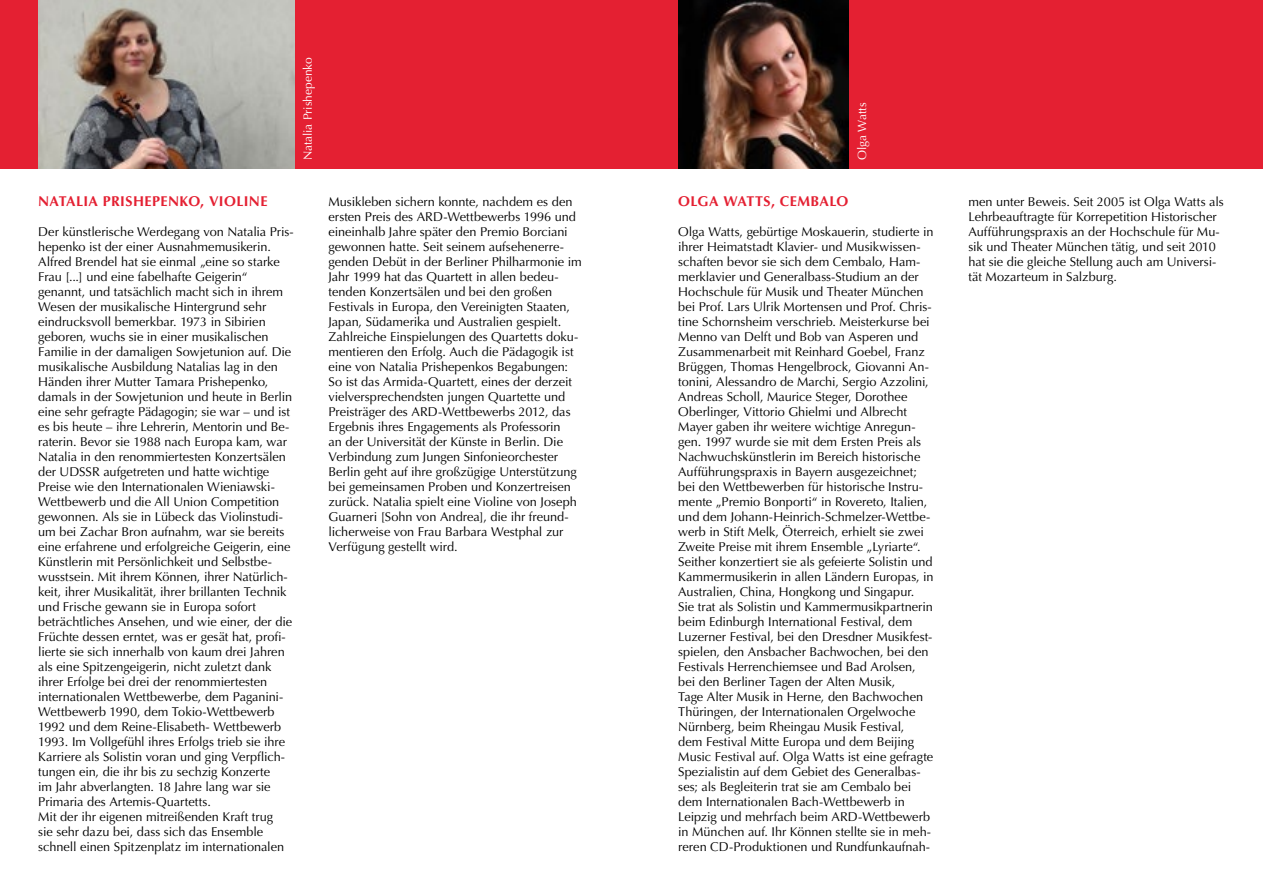
<style>
.page{position:relative;width:1263px;height:893px;background:#fff}
.page>*{position:absolute;margin:0;border:0;box-sizing:border-box;transform-origin:0 0}
.t1{font:700 14.25px "Optima LT Std";letter-spacing:.03em;color:#e42032}
.t2{font:12.75px/15px "Optima LT Std";letter-spacing:-.005em;color:#000}
.t3{font:12px "Optima LT Std";letter-spacing:-.005em;color:#fff}
</style>
<div class="page">
<div style="left:0;top:0;width:1263px;height:169px;background:#e42032"></div>
<img style="left:38px;top:0;width:256px;height:169px">
<img style="left:678px;top:0;width:171px;height:169px">
<p class="t3" style="left:301px;top:160px;width:105px;rotate:-90deg">Natalia Prishepenko</p>
<p class="t1" style="left:38px;top:193px;width:231px">NATALIA PRISHEPENKO, VIOLINE</p>
<p class="t2" style="left:38px;top:225px;width:257px">Der künstlerische Werdegang von Natalia Pris&shy;hepenko ist der einer Ausnahmemusikerin.<br>Alfred Brendel hat sie einmal „eine so starke Frau [...] und eine fabelhafte Geigerin“ genannt, und tatsächlich macht sich in ihrem Wesen der musikalische Hintergrund sehr eindrucksvoll bemerkbar. 1973 in Sibirien geboren, wuchs sie in einer musikalischen Familie in der damaligen Sowjetunion auf. Die musikalische Ausbildung Natalias lag in den Händen ihrer Mutter Tamara Prishepenko, damals in der Sowjetunion und heute in Berlin eine sehr gefragte Pädagogin; sie war – und ist es bis heute – ihre Lehrerin, Mentorin und Be&shy;raterin. Bevor sie 1988 nach Europa kam, war Natalia in den renommiertesten Konzertsälen der UDSSR aufgetreten und hatte wichtige Preise wie den Internationalen Wieniawski-Wettbewerb und die All Union Competition gewonnen. Als sie in Lübeck das Violinstudi&shy;um bei Zachar Bron aufnahm, war sie bereits eine erfahrene und erfolgreiche Geigerin, eine Künstlerin mit Persönlichkeit und Selbstbe&shy;wusstsein. Mit ihrem Können, ihrer Natürlich&shy;keit, ihrer Musikalität, ihrer brillanten Technik und Frische gewann sie in Europa sofort beträchtliches Ansehen, und wie einer, der die Früchte dessen erntet, was er gesät hat, profi&shy;lierte sie sich innerhalb von kaum drei Jahren als eine Spitzengeigerin, nicht zuletzt dank ihrer Erfolge bei drei der renommiertesten internationalen Wettbewerbe, dem Paganini-Wettbewerb 1990, dem Tokio-Wettbewerb 1992 und dem Reine-Elisabeth- Wettbewerb 1993. Im Vollgefühl ihres Erfolgs trieb sie ihre Karriere als Solistin voran und ging Verpflich&shy;tungen ein, die ihr bis zu sechzig Konzerte<br>im Jahr abverlangten. 18 Jahre lang war sie Primaria des Artemis-Quartetts.<br>Mit der ihr eigenen mitreißenden Kraft trug<br>sie sehr dazu bei, dass sich das Ensemble schnell einen Spitzenplatz im internationalen</p>
<p class="t2" style="left:328px;top:195px;width:255px">Musikleben sichern konnte, nachdem es den ersten Preis des ARD-Wettbewerbs 1996 und eineinhalb Jahre später den Premio Borciani gewonnen hatte. Seit seinem aufsehenerre&shy;genden Debüt in der Berliner Philharmonie im Jahr 1999 hat das Quartett in allen bedeu&shy;tenden Konzertsälen und bei den großen Festivals in Europa, den Vereinigten Staaten, Japan, Südamerika und Australien gespielt.<br>Zahlreiche Einspielungen des Quartetts doku&shy;mentieren den Erfolg. Auch die Pädagogik ist eine von Natalia Prishepenkos Begabungen:<br>So ist das Armida-Quartett, eines der derzeit vielversprechendsten jungen Quartette und Preisträger des ARD-Wettbewerbs 2012, das Ergebnis ihres Engagements als Professorin<br>an der Universität der Künste in Berlin. Die Verbindung zum Jungen Sinfonieorchester Berlin geht auf ihre großzügige Unterstützung bei gemeinsamen Proben und Konzertreisen zurück. Natalia spielt eine Violine von Joseph Guarneri [Sohn von Andrea], die ihr freund&shy;licherweise von Frau Barbara Westphal zur Verfügung gestellt wird.</p>
<p class="t3" style="left:855px;top:160px;width:60px;rotate:-90deg">Olga Watts</p>
<p class="t1" style="left:678px;top:193px;width:172px">OLGA WATTS, CEMBALO</p>
<p class="t2" style="left:678px;top:225px;width:257px">Olga Watts, gebürtige Moskauerin, studierte in ihrer Heimatstadt Klavier- und Musikwissen&shy;schaften bevor sie sich dem Cembalo, Ham&shy;merklavier und Generalbass-Studium an der Hochschule für Musik und Theater München bei Prof. Lars Ulrik Mortensen und Prof. Chris&shy;tine Schornsheim verschrieb. Meisterkurse bei Menno van Delft und Bob van Asperen und Zusammenarbeit mit Reinhard Goebel, Franz Brüggen, Thomas Hengelbrock, Giovanni An&shy;tonini, Alessandro de Marchi, Sergio Azzolini, Andreas Scholl, Maurice Steger, Dorothee Oberlinger, Vittorio Ghielmi und Albrecht Mayer gaben ihr weitere wichtige Anregun&shy;gen. 1997 wurde sie mit dem Ersten Preis als Nachwuchskünstlerin im Bereich historische Aufführungspraxis in Bayern ausgezeichnet; bei den Wettbewerben für historische Instru&shy;mente „Premio Bonporti“ in Rovereto, Italien, und dem Johann-Heinrich-Schmelzer-Wettbe&shy;werb in Stift Melk, Öterreich, erhielt sie zwei Zweite Preise mit ihrem Ensemble „Lyriarte“.<br>Seither konzertiert sie als gefeierte Solistin und Kammermusikerin in allen Ländern Europas, in Australien, China, Hongkong und Singapur.<br>Sie trat als Solistin und Kammermusikpartnerin beim Edinburgh International Festival, dem Luzerner Festival, bei den Dresdner Musikfest&shy;spielen, den Ansbacher Bachwochen, bei den Festivals Herrenchiemsee und Bad Arolsen, bei den Berliner Tagen der Alten Musik,<br>Tage Alter Musik in Herne, den Bachwochen Thüringen, der Internationalen Orgelwoche Nürnberg, beim Rheingau Musik Festival,<br>dem Festival Mitte Europa und dem Beijing Music Festival auf. Olga Watts ist eine gefragte Spezialistin auf dem Gebiet des Generalbas&shy;ses; als Begleiterin trat sie am Cembalo bei dem Internationalen Bach-Wettbewerb in Leipzig und mehrfach beim ARD-Wettbewerb in München auf. Ihr Können stellte sie in meh&shy;reren CD-Produktionen und Rundfunkaufnah-</p>
<p class="t2" style="left:968px;top:195px;width:257px">men unter Beweis. Seit 2005 ist Olga Watts als Lehrbeauftragte für Korrepetition Historischer Aufführungspraxis an der Hochschule für Mu&shy;sik und Theater München tätig, und seit 2010 hat sie die gleiche Stellung auch am Universi&shy;tät Mozarteum in Salzburg.</p>
</div>
